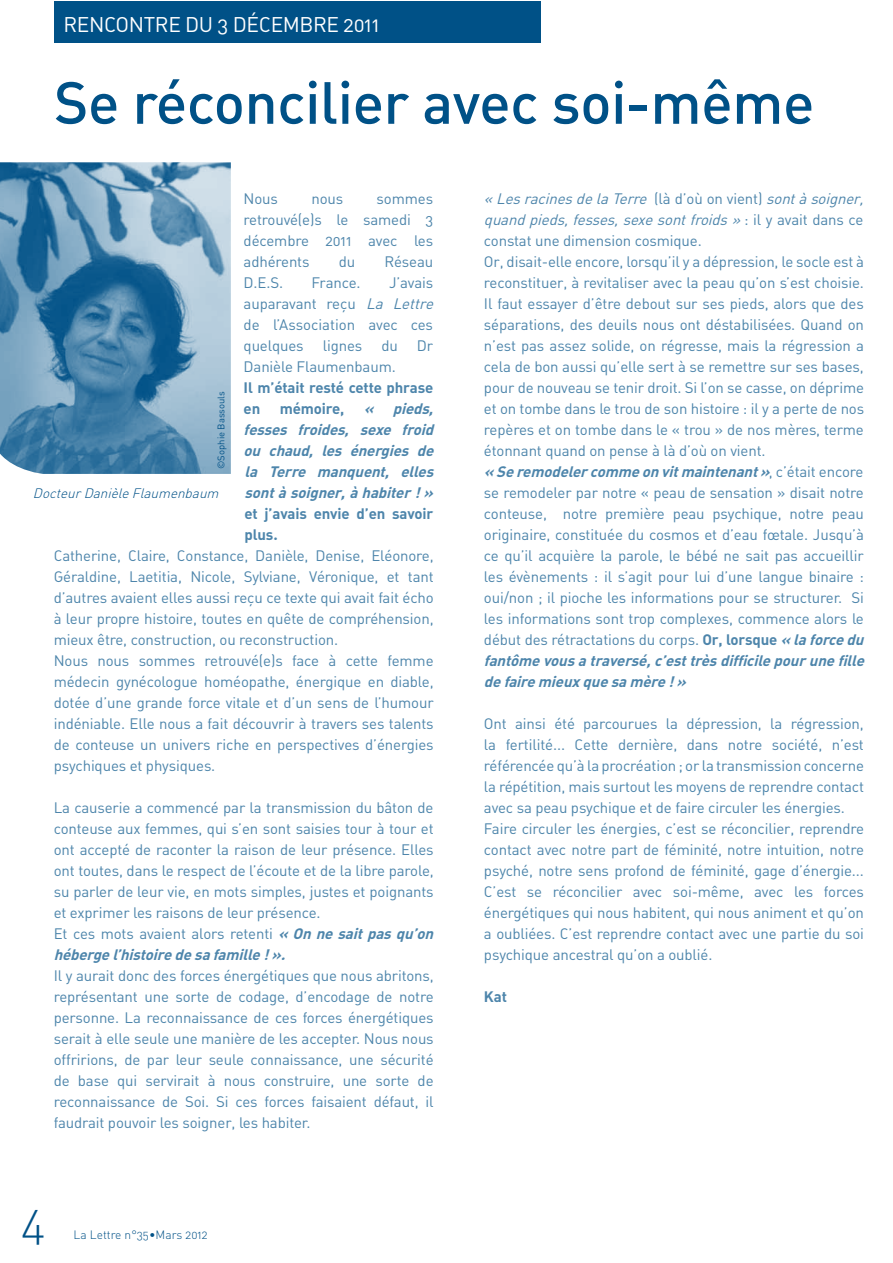
<style>
.page{position:relative;width:893px;height:1263px;background:#fff}
.page>*{position:absolute;margin:0;border:0;box-sizing:border-box;transform-origin:0 0}
.t1{font:58.5px "DIN Medium Alternate";letter-spacing:-.01em;color:#005187}
.t2{font:46.5px "DIN Light Alternate";color:#005187}
.t3{font:21px "DIN Regular Alternate";letter-spacing:-.02em;color:#fff}
.t4{font:15px/21px "DIN Regular Alternate";letter-spacing:-.01em;color:#4d85ab}
.t5{font:italic 15px/21px "DIN Bold Alternate";color:#4d85ab;text-align:justify}
.t6{font:15px/21px "DIN Bold Alternate";letter-spacing:-.01em;color:#4d85ab}
.t7{font:italic 13.5px "DIN Light Alternate";color:#005187}
.t8{font:12px "DIN Light Alternate";color:#005187}
.t9{font:9.45px "DIN Regular Alternate";color:#005187}
.s1{font-style:italic}
.s2{font-family:"DIN Bold Alternate";font-style:italic}
.s3{color:#fff}
.s4{font-family:"DIN Regular Alternate";font-style:normal}
.s5{font-family:"DIN Bold Alternate"}
</style>
<div class="page">
<div style="left:54px;top:1px;width:487px;height:42px;background:#005187"></div>
<img style="left:0;top:162px;width:231px;height:312px">
<h3 class="t3" style="left:64px;top:15px;width:317px">RENCONTRE DU 3 DÉCEMBRE 2011</h3>
<h1 class="t1" style="left:54px;top:77px;width:762px">Se réconcilier avec soi-même</h1>
<p class="t4" style="left:244px;top:189px;width:36px">Nous</p>
<p class="t4" style="left:311px;top:189px;width:33px">nous</p>
<p class="t4" style="left:244px;top:189px;width:191px;text-align:justify;text-indent:133px">sommes retrouvé(e)s le samedi 3 décembre 2011 avec les adhérents</p>
<p class="t4" style="left:339px;top:252px;width:18px">du</p>
<p class="t4" style="left:384px;top:252px;width:50px">Réseau</p>
<p class="t4" style="left:244px;top:273px;width:195px;text-indent:145px">J’avais auparavant reçu <span class="s1">La Lettre </span>de l’Association avec ces quelques</p>
<p class="t4" style="left:244px;top:273px;width:41px">D.E.S.</p>
<p class="t4" style="left:311px;top:273px;width:51px">France.</p>
<p class="t4" style="left:323px;top:336px;width:41px">lignes</p>
<p class="t4" style="left:381px;top:336px;width:18px">du</p>
<p class="t4" style="left:417px;top:336px;width:18px">Dr</p>
<p class="t4" style="left:244px;top:357px;width:154px">Danièle Flaumenbaum.</p>
<p class="t6" style="left:244px;top:377px;width:191px">Il m’était resté cette phrase en</p>
<p class="t9" style="left:217px;top:469px;width:79px;rotate:-90deg">©Sophie Bassouls</p>
<p class="t6" style="left:280px;top:398px;width:66px">mémoire,</p>
<p class="t5" style="left:244px;top:398px;width:195px;text-indent:120px">« pieds, fesses froides, sexe froid ou chaud, les énergies de la Terre manquent, elles sontà soigner,à habiter!»</p>
<p class="t6" style="left:244px;top:503px;width:190px">et j’avais envie d’en savoir plus.</p>
<p class="t4" style="left:54px;top:546px;width:382px">Catherine, Claire, Constance, Danièle, Denise, Eléonore, Géraldine, Laetitia, Nicole, Sylviane, Véronique, et tant d’autres avaient elles aussi reçu ce texte qui avait fait écho à leur propre histoire, toutes en quête de compréhension, mieux être, construction, ou reconstruction.<br>Nous nous sommes retrouvé(e)s face à cette femme médecin gynécologue homéopathe, énergique en diable, dotée d’une grande force vitale et d’un sens de l’humour indéniable. Elle nous a fait découvrir à travers ses talents de conteuse un univers riche en perspectives d’énergies psychiques et physiques.</p>
<p class="t4" style="left:54px;top:798px;width:385px">La causerie a commencé par la transmission du bâton de conteuse aux femmes, qui s’en sont saisies tour à tour et ont accepté de raconter la raison de leur présence. Elles ont toutes, dans le respect de l’écoute et de la libre parole, su parler de leur vie, en mots simples, justes et poignants et exprimer les raisons de leur présence.<br>Et ces mots avaient alors retenti <span class="s2">« On ne sait pas qu’on</span></p>
<p class="t5" style="left:54px;top:944px;width:237px">héberge l’histoire de sa famille !».</p>
<p class="t4" style="left:54px;top:966px;width:382px;text-align:justify">Il y aurait donc des forces énergétiques que nous abritons, représentant une sorte de codage, d’encodage de notre personne. La reconnaissance de ces forces énergétiques serait à elle seule une manière de les accepter. Nous nous offririons, de par leur seule connaissance, une sécurité de base qui servirait à nous construire, une sorte de reconnaissance de Soi. Si ces forces faisaient défaut, il faudrait pouvoir les soigner, les habiter.</p>
<p class="t7" style="left:33px;top:487px;width:190px">DocteurDanièle Flaumenbaum</p>
<h2 class="t2" style="left:21px;top:1201px;width:26px">4</h2>
<p class="t8" style="left:57px;top:1229px;width:259px"><span class="s3">La</span> La Lettre n°35•Mars 2012 <span class="s3">Lettre n°28•Avril 20</span></p>
<p class="t4" style="left:484px;top:189px;width:385px"><span class="s1">« Lesracinesde la Terre</span> ( l à d ’ o ù o n v i e n t ) <span class="s1">sontà soigner, quand pieds,fesses,sexe sontfroids»</span>: i l y a v a i t d a n s c e constat une dimension cosmique.<br>Or, disait-elle encore, lorsqu’il y a dépression, le socle est à reconstituer, à revitaliser avec la peau qu’on s’est choisie.<br>Il faut essayer d’être debout sur ses pieds, alors que des séparations, des deuils nous ont déstabilisées. Quand on n’est pas assez solide, on régresse, mais la régression a cela de bon aussi qu’elle sert à se remettre sur ses bases, pour de nouveau se tenir droit. Si l’on se casse, on déprime et on tombe dans le trou de son histoire : il y a perte de nos repères et on tombe dans le « trou » de nos mères, terme étonnant quand on pense à là d’où on vient.</p>
<p class="t5" style="left:484px;top:461px;width:381px">« Se remodelercomme on vitmaintenant»<span class="s4">, c ’ é t a i t e n c o r e</span></p>
<p class="t4" style="left:484px;top:483px;width:385px">se remodeler par notre « peau de sensation » disait notre conteuse, notre première peau psychique, notre peau originaire, constituée du cosmos et d’eau fœtale. Jusqu’à ce qu’il acquière la parole, le bébé ne sait pas accueillir les évènements : il s’agit pour lui d’une langue binaire : oui/non ; il pioche les informations pour se structurer. Si les informations sont trop complexes, commence alors le début des rétractations du corps. <span class="s5">Or, lorsque</span> <span class="s2">« la force du</span></p>
<p class="t5" style="left:484px;top:650px;width:385px">fantôme vous a traversé,c’esttrès difficile pourune fille de faire mieux que sa mère !»</p>
<p class="t4" style="left:484px;top:714px;width:382px">Ont ainsi été parcourues la dépression, la régression, la fertilité... Cette dernière, dans notre société, n’est référencée qu’à la procréation ; or la transmission concerne la répétition, mais surtout les moyens de reprendre contact avec sa peau psychique et de faire circuler les énergies.<br>Faire circuler les énergies, c’est se réconcilier, reprendre contact avec notre part de féminité, notre intuition, notre psyché, notre sens profond de féminité, gage d’énergie...<br>C’est se réconcilier avec soi-même, avec les forces énergétiques qui nous habitent, qui nous animent et qu’on a oubliées. C’est reprendre contact avec une partie du soi psychique ancestral qu’on a oublié.</p>
<p class="t6" style="left:484px;top:986px;width:24px">Kat</p>
</div>
